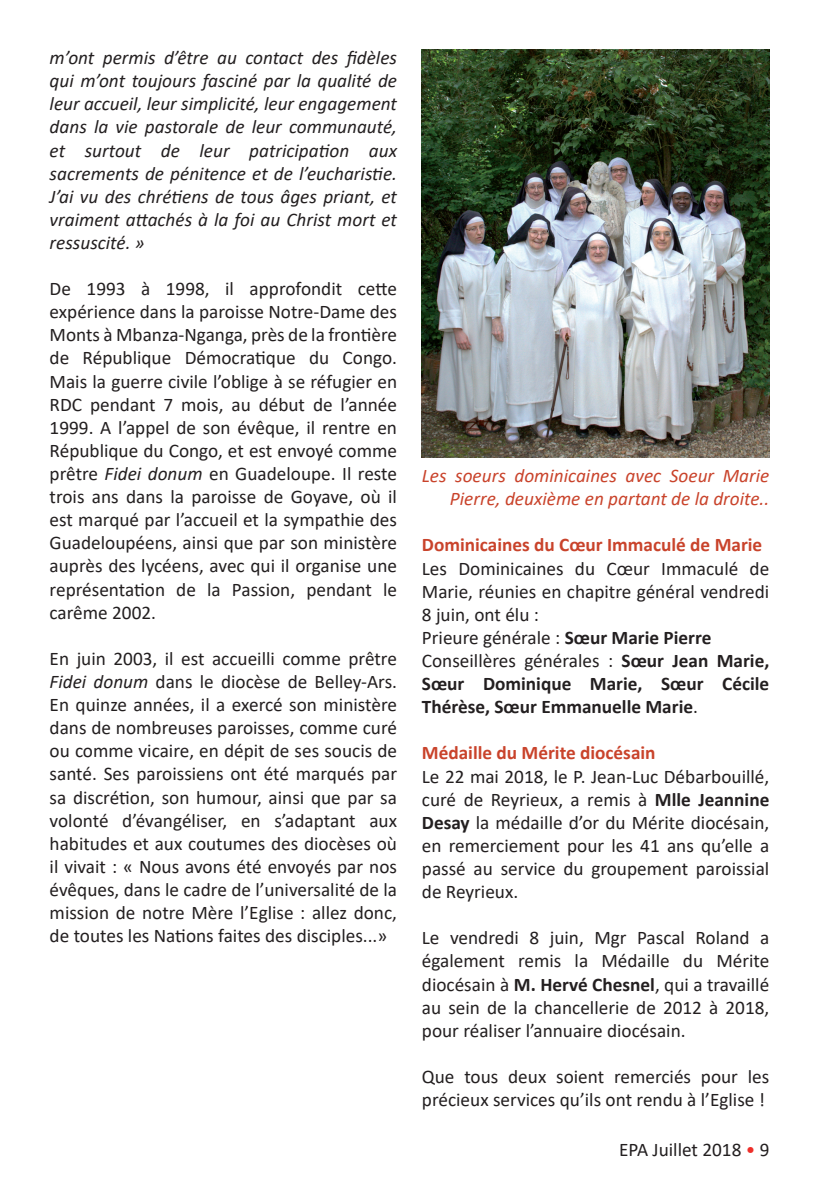
<style>
.page{position:relative;width:819px;height:1191px;background:#fff}
.page>*{position:absolute;margin:0;border:0;box-sizing:border-box;transform-origin:0 0}
.t1{font:19.25px/23.1px "Calibri";color:#231f20;text-align:justify}
.t2{font:italic 19.25px/23.1px "Calibri";color:#231f20;text-align:justify}
.t3{font:italic 19.25px/23.1px "Calibri";color:#c9432b;text-align:right}
.t4{font:700 19.25px "Calibri";color:#c9432b}
.s1{font-style:italic}
.s2{font-weight:700}
.s3{color:#ee2f2a}
</style>
<div class="page">
<img style="left:422px;top:50px;width:347px;height:408px">
<p class="t2" style="left:50px;top:45px;width:349px">m’ont permis d’être au contact des fidèles qui m’ont toujours fasciné par la qualité de leur accueil, leur simplicité, leur engagement dans la vie pastorale de leur communauté, et surtout de leur patricipation aux sacrements de pénitence et de l’eucharistie.<br>J’ai vu des chrétiens de tous âges priant, et vraiment attachés à la foi au Christ mort et ressuscité. »</p>
<p class="t1" style="left:50px;top:277px;width:349px">De 1993 à 1998, il approfondit cette expérience dans la paroisse Notre-Dame des Monts à Mbanza-Nganga, près de la frontière de République Démocratique du Congo.<br>Mais la guerre civile l’oblige à se réfugier en RDC pendant 7 mois, au début de l’année 1999. A l’appel de son évêque, il rentre en République du Congo, et est envoyé comme prêtre <span class="s1">Fidei donum</span> en Guadeloupe. Il reste trois ans dans la paroisse de Goyave, où il est marqué par l’accueil et la sympathie des Guadeloupéens, ainsi que par son ministère auprès des lycéens, avec qui il organise une représentation de la Passion, pendant le carême 2002.</p>
<p class="t1" style="left:50px;top:646px;width:349px">En juin 2003, il est accueilli comme prêtre <span class="s1">Fidei donum</span> dans le diocèse de Belley-Ars.<br>En quinze années, il a exercé son ministère dans de nombreuses paroisses, comme curé ou comme vicaire, en dépit de ses soucis de santé. Ses paroissiens ont été marqués par sa discrétion, son humour, ainsi que par sa volonté d’évangéliser, en s’adaptant aux habitudes et aux coutumes des diocèses où il vivait : « Nous avons été envoyés par nos évêques, dans le cadre de l’universalité de la mission de notre Mère l’Eglise : allez donc, de toutes les Nations faites des disciples...»</p>
<p class="t3" style="left:422px;top:463px;width:349px">Les soeurs dominicaines avec Soeur Marie<br>Pierre, deuxième en partant de la droite..</p>
<p class="t4" style="left:422px;top:531px;width:342px">Dominicaines du Cœur Immaculé de Marie</p>
<p class="t1" style="left:422px;top:556px;width:349px;text-align:left">Les Dominicaines du Cœur Immaculé de Marie, réunies en chapitre général vendredi 8 juin, ont élu :<br>Prieure générale : <span class="s2">Sœur Marie Pierre </span>Conseillères générales : <span class="s2">Sœur Jean Marie, Sœur Dominique Marie, Sœur Cécile Thérèse, Sœur Emmanuelle Marie</span>.</p>
<p class="t4" style="left:422px;top:739px;width:235px">Médaille du Mérite diocésain</p>
<p class="t1" style="left:422px;top:764px;width:349px">Le 22 mai 2018, le P. Jean-Luc Débarbouillé, curé de Reyrieux, a remis à <span class="s2">Mlle Jeannine Desay</span> la médaille d’or du Mérite diocésain, en remerciement pour les 41 ans qu’elle a passé au service du groupement paroissial de Reyrieux.</p>
<p class="t1" style="left:422px;top:926px;width:349px">Le vendredi 8 juin, Mgr Pascal Roland a également remis la Médaille du Mérite diocésain à <span class="s2">M. Hervé Chesnel</span>, qui a travaillé au sein de la chancellerie de 2012 à 2018, pour réaliser l’annuaire diocésain.</p>
<p class="t1" style="left:422px;top:1064px;width:349px">Que tous deux soient remerciés pour les précieux services qu’ils ont rendu à l’Eglise !</p>
<p class="t1" style="left:619px;top:1137px;width:138px">EPA Juillet 2018 <span class="s3">•</span></p>
</div>
